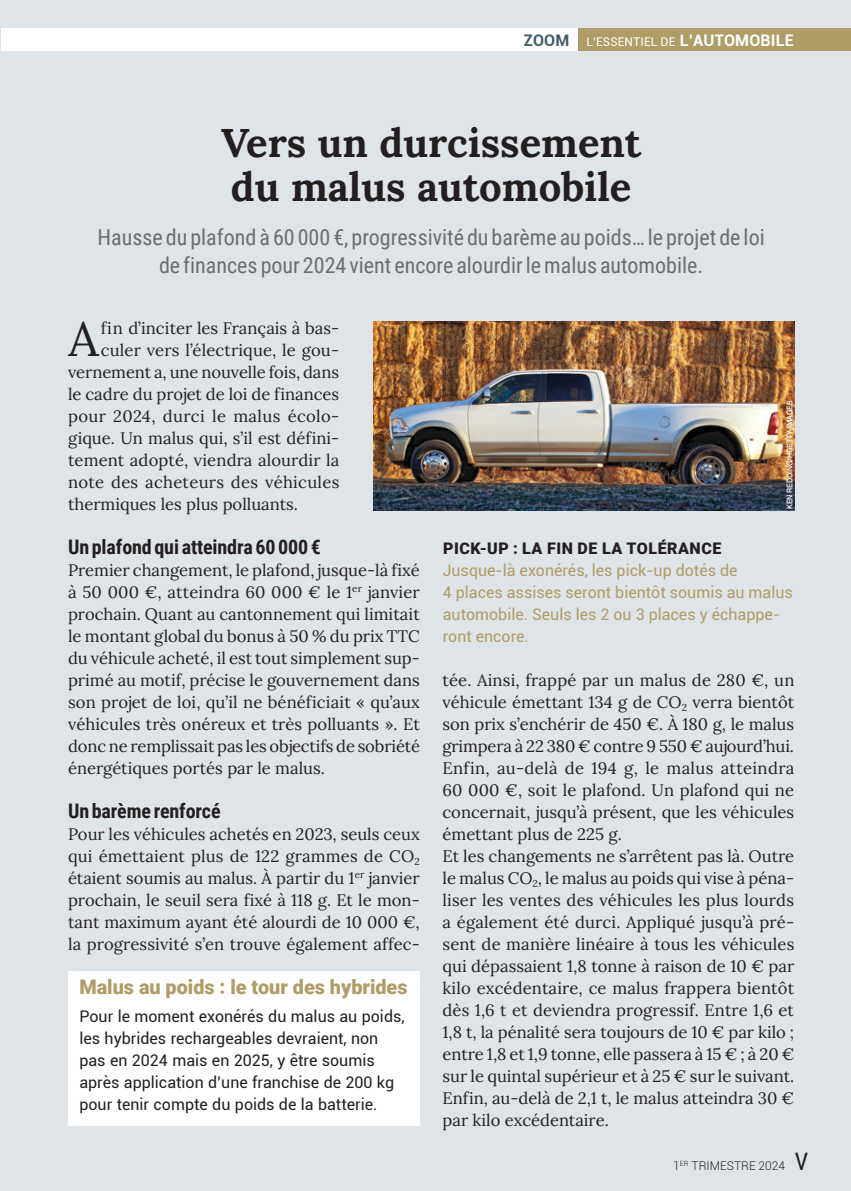
<style>
.page{position:relative;width:851px;height:1191px;background:#fff}
.page>*{position:absolute;margin:0;border:0;box-sizing:border-box;transform-origin:0 0}
.t1{font:48px "Lora";color:#231f20}
.t2{font:700 40px/44px "Lora";color:#231f20}
.t3{font:24px "Roboto Condensed";color:#231f20}
.t4{font:22px/28px "Roboto Condensed";color:#6c6d70;text-align:center}
.t5{font:700 20px "Roboto Condensed";letter-spacing:-.005em;color:#231f20}
.t6{font:900 20px "Roboto";color:#af9c66}
.t7{font:16.6px/22px "Lora";color:#231f20;text-align:justify}
.t8{font:16.6px "Lora";letter-spacing:.02em;color:#231f20}
.t9{font:16px/22px "Roboto";color:#231f20}
.t10{font:16px/22px "Roboto";color:#af9c66}
.t11{font:900 16px "Roboto";letter-spacing:.035em;color:#231f20}
.t12{font:12px "Roboto";letter-spacing:.01em;color:#fff}
.t13{font:300 12px "Roboto";color:#231f20}
.t14{font:500 8px "Helvetica Neue LT Std";letter-spacing:-.01em;color:#fff;scale:.9 1}
.s1{font-weight:700;font-size:16px;color:#465b67}
.s2{font-weight:700;font-size:16px}
</style>
<div class="page">
<div style="left:0;top:0;width:850px;height:1191px;background:#dfe4e8"></div>
<div style="left:68px;top:971px;width:351px;height:154px;background:#fff"></div>
<img style="left:373px;top:321px;width:421px;height:190px">
<div style="left:577px;top:28px;width:273px;height:23px;background:#af9c66"></div>
<div style="left:0;top:28px;width:577px;height:23px;background:#fff"></div>
<svg style="left:0;top:28px;width:1px;height:23px"></svg>
<p class="t12" style="left:523px;top:33px;width:271px"><span class="s1">ZOOM</span> L’ESSENTIEL DE <span class="s2">L’AUTOMOBILE</span></p>
<h2 class="t2" style="left:221px;top:119px;width:422px">Vers un durcissement du malus automobile</h2>
<h3 class="t4" style="left:97px;top:223px;width:668px">Hausse du plafond à 60 000 €, progressivité du barème au poids… le projet de loi de finances pour 2024 vient encore alourdir le malus automobile.</h3>
<h1 class="t1" style="left:68px;top:302px;width:32px">A</h1>
<p class="t7" style="left:101px;top:315px;width:240px">fin d’inciter les Français à bas-</p>
<p class="t7" style="left:101px;top:337px;width:240px">culer vers l’électrique, le gou-</p>
<p class="t7" style="left:68px;top:359px;width:272px">vernement a, une nouvelle fois, dans</p>
<p class="t7" style="left:68px;top:381px;width:272px">le cadre du projet de loi de finances</p>
<p class="t8" style="left:68px;top:403px;width:272px">pour 2024, durci le malus écolo-</p>
<p class="t7" style="left:68px;top:425px;width:272px">gique. Un malus qui, s’il est défini-</p>
<p class="t7" style="left:68px;top:447px;width:273px">tement adopté, viendra alourdir la</p>
<p class="t8" style="left:68px;top:469px;width:273px">note des acheteurs des véhicules</p>
<p class="t7" style="left:68px;top:491px;width:231px">thermiques les plus polluants.</p>
<p class="t5" style="left:68px;top:532px;width:254px">Un plafond qui atteindra 60 000 €</p>
<p class="t7" style="left:68px;top:557px;width:353px">Premier changement, le plafond, jusque-là fixé à 50 000 €, atteindra 60 000 € le 1<sup>er</sup> janvier prochain. Quant au cantonnement qui limitait le montant global du bonus à 50 % du prix TTC du véhicule acheté, il est tout simplement sup&shy;primé au motif, précise le gouvernement dans son projet de loi, qu’il ne bénéficiait « qu’aux véhicules très onéreux et très polluants ». Et donc ne remplissait pas les objectifs de sobriété énergétiques portés par le malus.</p>
<p class="t5" style="left:68px;top:796px;width:154px">Un barème renforcé</p>
<p class="t7" style="left:68px;top:821px;width:353px">Pour les véhicules achetés en 2023, seuls ceux qui émettaient plus de 122 grammes de CO<sub>2 </sub>étaient soumis au malus. À partir du 1<sup>er</sup> janvier prochain, le seuil sera fixé à 118 g. Et le mon&shy;tant maximum ayant été alourdi de 10 000 €, la progressivité s’en trouve également affec-</p>
<p class="t6" style="left:79px;top:972px;width:329px">Malus au poids : le tour des hybrides</p>
<p class="t9" style="left:79px;top:1004px;width:326px">Pour le moment exonérés du malus au poids, les hybrides rechargeables devraient, non pas en 2024 mais en 2025, y être soumis après application d’une franchise de 200 kg pour tenir compte du poids de la batterie.</p>
<p class="t14" style="left:784px;top:509px;width:122px;rotate:-90deg">KEN REDDING/HGETTY IMAGES</p>
<p class="t11" style="left:443px;top:536px;width:280px">PICK-UP : LA FIN DE LA TOLÉRANCE</p>
<p class="t10" style="left:442px;top:558px;width:351px">Jusque-là exonérés, les pick-up dotés de<br>4 places assises seront bientôt soumis au malus automobile. Seuls les 2 ou 3 places y échappe&shy;ront encore.</p>
<p class="t7" style="left:442px;top:667px;width:353px;text-align:left">tée. Ainsi, frappé par un malus de 280 €, un véhicule émettant 134 g de CO<sub>2</sub> verra bientôt son prix s’enchérir de 450 €. À 180 g, le malus grimpera à 22 380 € contre 9 550 € aujourd’hui.<br>Enfin, au-delà de 194 g, le malus atteindra 60 000 €, soit le plafond. Un plafond qui ne concernait, jusqu’à présent, que les véhicules émettant plus de 225 g.<br>Et les changements ne s’arrêtent pas là. Outre le malus CO<sub>2</sub>, le malus au poids qui vise à péna&shy;liser les ventes des véhicules les plus lourds a également été durci. Appliqué jusqu’à pré&shy;sent de manière linéaire à tous les véhicules qui dépassaient 1,8 tonne à raison de 10 € par kilo excédentaire, ce malus frappera bientôt dès 1,6 t et deviendra progressif. Entre 1,6 et 1,8 t, la pénalité sera toujours de 10 € par kilo ; entre 1,8 et 1,9 tonne, elle passera à 15 € ; à 20 € sur le quintal supérieur et à 25 € sur le suivant.<br>Enfin, au-delà de 2,1 t, le malus atteindra 30 € par kilo excédentaire.</p>
<p class="t13" style="left:673px;top:1157px;width:113px">1<sup>ER</sup> TRIMESTRE 2024</p>
<h3 class="t3" style="left:794px;top:1144px;width:15px">V</h3>
</div>
